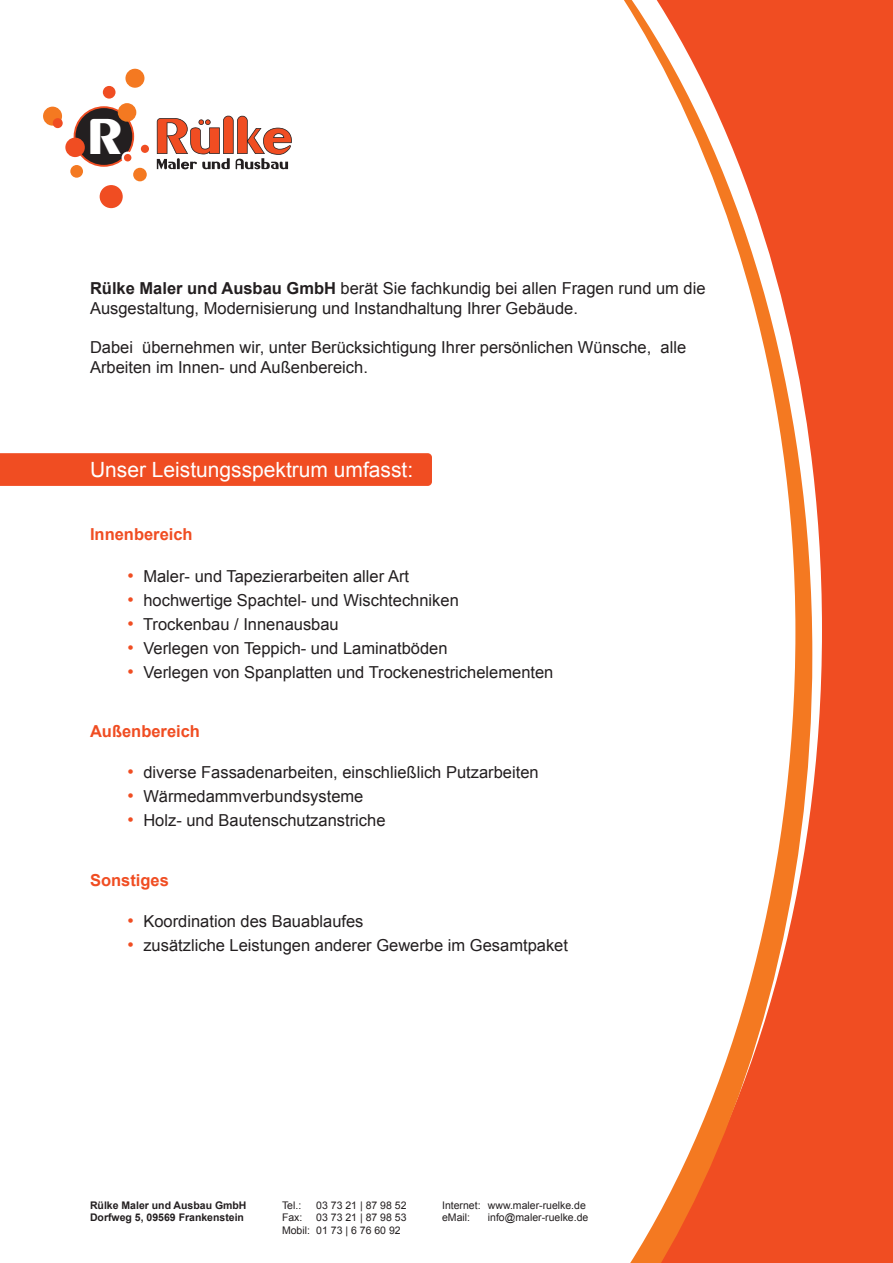
<style>
.page{position:relative;width:893px;height:1263px;background:#fff}
.page>*{position:absolute;margin:0;border:0;box-sizing:border-box;transform-origin:0 0}
.t1{font:45.15px "Gilgongo";color:#fff}
.t2{font:21px "Arial";color:#fff}
.t3{font:16.5px/19.8px "Arial";color:#231f20}
.t4{font:700 16.5px "Arial";color:#f04d22}
.t5{font:10.5px/12.6px "Arial";color:#231f20}
.t6{font:700 10.5px/12.6px "Arial";color:#231f20}
.s1{font-weight:700}
.s2{font-size:18px;color:#f04d22}
</style>
<div class="page">
<div style="left:812px;top:0;width:81px;height:1263px;background:#f04d22"></div>
<svg style="left:624px;top:0;width:188px;height:1263px"></svg>
<svg style="left:157px;top:115px;width:135px;height:54px"></svg>
<svg style="left:74px;top:106px;width:60px;height:61px;background:#574744"></svg>
<svg style="left:122px;top:152px;width:12px;height:12px"></svg>
<div style="left:124px;top:154px;width:7px;height:7px;background:#f04d22;border-radius:50%"></div>
<div style="left:103px;top:86px;width:13px;height:13px;background:#f04d22;border-radius:50%"></div>
<div style="left:125px;top:69px;width:19px;height:19px;background:#f47921;border-radius:50%"></div>
<div style="left:118px;top:103px;width:18px;height:19px;background:#f47921;border-radius:50%"></div>
<div style="left:43px;top:107px;width:19px;height:19px;background:#f47921;border-radius:50%"></div>
<div style="left:53px;top:118px;width:10px;height:10px;background:#f04d22;border-radius:50%"></div>
<div style="left:65px;top:138px;width:20px;height:19px;background:#f04d22;border-radius:50%"></div>
<div style="left:70px;top:165px;width:13px;height:13px;background:#f47921;border-radius:50%"></div>
<div style="left:100px;top:185px;width:23px;height:23px;background:#f04d22;border-radius:50%"></div>
<div style="left:133px;top:168px;width:14px;height:13px;background:#f47921;border-radius:50%"></div>
<div style="left:141px;top:145px;width:8px;height:8px;background:#f04d22;border-radius:50%"></div>
<div style="left:0;top:453px;width:432px;height:33px;background:#f04d22"></div>
<h1 class="t1" style="left:89px;top:105px;width:35px">R</h1>
<p class="t3" style="left:90px;top:278px;width:617px"><span class="s1">Rülke Maler und Ausbau GmbH</span> berät Sie fachkundig bei allen Fragen rund um die<br>Ausgestaltung, Modernisierung und Instandhaltung Ihrer Gebäude.</p>
<p class="t3" style="left:90px;top:338px;width:598px">Dabei übernehmen wir, unter Berücksichtigung Ihrer persönlichen Wünsche, alle<br>Arbeiten im Innen- und Außenbereich.</p>
<p class="t2" style="left:90px;top:456px;width:325px">Unser Leistungsspektrum umfasst:</p>
<p class="t4" style="left:90px;top:523px;width:104px">Innenbereich</p>
<p class="t3" style="left:128px;top:566px;width:283px"><span class="s2">•</span> Maler- und Tapezierarbeiten aller Art</p>
<p class="t3" style="left:128px;top:590px;width:333px"><span class="s2">•</span> hochwertige Spachtel- und Wischtechniken</p>
<p class="t3" style="left:128px;top:614px;width:213px"><span class="s2">•</span> Trockenbau / Innenausbau</p>
<p class="t3" style="left:128px;top:638px;width:322px"><span class="s2">•</span> Verlegen von Teppich- und Laminatböden</p>
<p class="t3" style="left:128px;top:662px;width:427px"><span class="s2">•</span> Verlegen von Spanplatten und Trockenestrichelementen</p>
<p class="t4" style="left:90px;top:720px;width:112px">Außenbereich</p>
<p class="t3" style="left:128px;top:763px;width:413px"><span class="s2">•</span> diverse Fassadenarbeiten, einschließlich Putzarbeiten</p>
<p class="t3" style="left:128px;top:787px;width:237px"><span class="s2">•</span> Wärmedammverbundsysteme</p>
<p class="t3" style="left:128px;top:811px;width:259px"><span class="s2">•</span> Holz- und Bautenschutzanstriche</p>
<p class="t4" style="left:90px;top:869px;width:80px">Sonstiges</p>
<p class="t3" style="left:128px;top:912px;width:238px"><span class="s2">•</span> Koordination des Bauablaufes</p>
<p class="t3" style="left:128px;top:936px;width:442px"><span class="s2">•</span> zusätzliche Leistungen anderer Gewerbe im Gesamtpaket</p>
<p class="t6" style="left:90px;top:1199px;width:158px">Rülke Maler und Ausbau GmbH<br>Dorfweg 5, 09569 Frankenstein</p>
<p class="t5" style="left:282px;top:1199px;width:30px">Tel.:<br>Fax:<br>Mobil:</p>
<p class="t5" style="left:316px;top:1199px;width:92px;text-align:justify">03 73 21 | 87 98 52<br>03 73 21 | 87 98 53<br>01 73 | 6 76 60 92</p>
<p class="t5" style="left:442px;top:1199px;width:40px">Internet: eMail:</p>
<p class="t5" style="left:488px;top:1199px;width:102px">www.maler-ruelke.de info@maler-ruelke.de</p>
</div>
